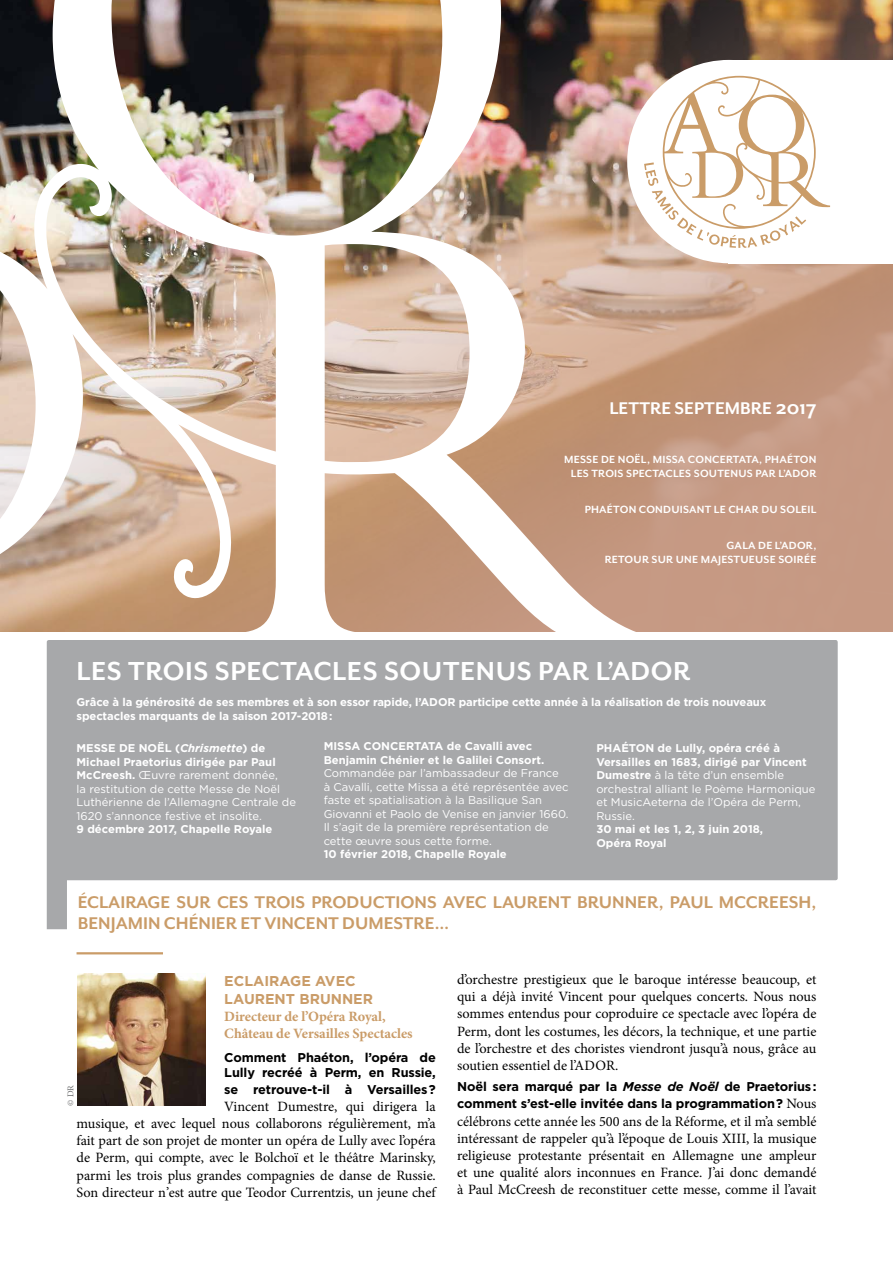
<style>
.page{position:relative;width:893px;height:1263px;background:#fff}
.page>*{position:absolute;margin:0;border:0;box-sizing:border-box;transform-origin:0 0}
.t1{font:700 30px "Mr Eaves San OT";letter-spacing:.02em;color:#fff}
.t2{font:700 19.5px/21px "Mr Eaves San OT";color:#ca9c68}
.t3{font:700 19.5px "Mr Eaves San OT";color:#fff}
.t4{font:14.25px/17.1px "Minion Pro";color:#000;text-align:justify}
.t5{font:700 14.25px/17.1px "Minion Pro";letter-spacing:-.005em;color:#ca9c68}
.t6{font:700 14.25px/18px "Gotham";color:#ca9c68}
.t7{font:700 12.75px/15.3px "Gotham";letter-spacing:-.01em;color:#000}
.t8{font:700 12px/14.4px "Mr Eaves San OT";letter-spacing:.02em;color:#fff;text-align:center}
.t9{font:11.25px/13.5px "Gotham";color:#fff}
.t10{font:700 11.25px/13.5px "Gotham";letter-spacing:-.01em;color:#fff}
.t11{font:9px "Minion Pro";color:#707172}
.s1{font-size:22.5px}
.s2{font-weight:700}
.s3{font-weight:700;font-style:italic}
.s4{font-style:italic}
.s5{font-family:"Minion Pro";font-weight:400;font-size:14.25px}
</style>
<div class="page">
<svg style="left:47px;top:640px;width:791px;height:289px;fill:#a7a8aa"></svg>
<img style="left:676px;top:0;width:217px;height:631px">
<img style="left:0;top:0;width:676px;height:632px">
<div style="left:729px;top:60px;width:164px;height:203px;background:#fff"></div>
<div style="left:627px;top:60px;width:203px;height:203px;background:#fff;border-radius:50%"></div>
<svg style="left:644px;top:76px;width:186px;height:172px"></svg>
<img style="left:77px;top:974px;width:128px;height:132px">
<hr style="left:77px;top:952px;width:86px;height:2px;background:#ca9c68">
<h2 class="t3" style="left:609px;top:398px;width:208px">LETTRE SEPTEMBRE <span class="s1">2017</span></h2>
<p class="t8" style="left:564px;top:452px;width:254px">MESSE DE NOËL, MISSA CONCERTATA, PHAÉTON<br>LES TROIS SPECTACLES SOUTENUS PAR L’ADOR</p>
<p class="t8" style="left:585px;top:502px;width:233px">PHAÉTON CONDUISANT LE CHAR DU SOLEIL</p>
<p class="t8" style="left:605px;top:538px;width:213px;text-align:right">GALA DE L’ADOR,<br>RETOUR SUR UNE MAJESTUEUSE SOIRÉE</p>
<h1 class="t1" style="left:77px;top:655px;width:616px">LES TROIS SPECTACLES SOUTENUS PAR L’ADOR</h1>
<p class="t10" style="left:77px;top:695px;width:691px">Grâce à la générosité de ses membres et à son essor rapide, l’ADOR participe cette année à la réalisation de trois nouveaux spectacles marquants de la saison 2017-2018:</p>
<p class="t9" style="left:77px;top:741px;width:221px"><span class="s2">MESSE DE NOËL (</span><span class="s3">Chrismette</span><span class="s2">) de Michael Praetorius dirigée par Paul McCreesh.</span> Œuvre rarement donnée,<br>la restitution de cette Messe de Noël Luthérienne de l’Allemagne Centrale de 1620 s’annonce festive et insolite.</p>
<p class="t10" style="left:77px;top:822px;width:197px">9 décembre 2017, Chapelle Royale</p>
<p class="t10" style="left:324px;top:739px;width:222px">MISSA CONCERTATA de Cavalli avec<br>Benjamin Chénier et le Galilei Consort.</p>
<p class="t9" style="left:324px;top:766px;width:246px">Commandée par l’ambassadeur de France<br>à Cavalli, cette Missa a été représentée avec faste et spatialisation à la Basilique San Giovanni et Paolo de Venise en janvier 1660.<br>Il s’agit de la première représentation de cette œuvre sous cette forme.</p>
<p class="t10" style="left:324px;top:847px;width:185px">10 février 2018, Chapelle Royale</p>
<p class="t9" style="left:596px;top:741px;width:221px"><span class="s2">PHAÉTON de Lully, opéra créé à<br>Versailles en 1683, dirigé par Vincent<br>Dumestre</span> à la tête d’un ensemble orchestral alliant le Poème Harmonique et MusicAeterna de l’Opéra de Perm,<br>Russie.</p>
<p class="t10" style="left:596px;top:822px;width:168px">30 mai et les 1, 2, 3 juin 2018,<br>Opéra Royal</p>
<h2 class="t2" style="left:78px;top:892px;width:740px">ÉCLAIRAGE SUR CES TROIS PRODUCTIONS AVEC LAURENT BRUNNER, PAUL MCCREESH,<br>BENJAMIN CHÉNIER ET VINCENT DUMESTRE…</h2>
<p class="t6" style="left:224px;top:971px;width:150px">ECLAIRAGE AVEC<br>LAURENT BRUNNER</p>
<p class="t5" style="left:224px;top:1007px;width:190px">Directeur de l’Opéra Royal,<br>Château de Versailles Spectacles</p>
<p class="t7" style="left:224px;top:1049px;width:213px">Comment Phaéton, l’opéra de<br>Lully recréé à Perm, en Russie,</p>
<p class="t7" style="left:224px;top:1081px;width:213px">se retrouve-t-il à Versailles?</p>
<p class="t4" style="left:77px;top:1098px;width:361px;text-indent:148px">Vincent Dumestre, qui dirigera la musique, et avec lequel nous collaborons régulièrement, m’a fait part de son projet de monter un opéra de Lully avec l’opéra de Perm, qui compte, avec le Bolchoï et le théâtre Marinsky, parmi les trois plus grandes compagnies de danse de Russie.<br>Son directeur n’est autre que Teodor Currentzis, un jeune chef</p>
<p class="t11" style="left:65px;top:1106px;width:22px;rotate:-90deg">© DR</p>
<p class="t4" style="left:457px;top:971px;width:361px">d’orchestre prestigieux que le baroque intéresse beaucoup, et qui a déjà invité Vincent pour quelques concerts. Nous nous sommes entendus pour coproduire ce spectacle avec l’opéra de Perm, dont les costumes, les décors, la technique, et une partie de l’orchestre et des choristes viendront jusqu’à nous, grâce au soutien essentiel de l’ADOR.</p>
<p class="t7" style="left:457px;top:1078px;width:361px;line-height:17.1px">Noël sera marqué par la <span class="s4">Messe de Noël</span> de Praetorius: comment s’est-elle invitée dans la programmation? <span class="s5">Nous</span></p>
<p class="t4" style="left:457px;top:1112px;width:361px">célébrons cette année les 500 ans de la Réforme, et il m’a semblé intéressant de rappeler qu’à l’époque de Louis XIII, la musique religieuse protestante présentait en Allemagne une ampleur et une qualité alors inconnues en France. J’ai donc demandé à Paul McCreesh de reconstituer cette messe, comme il l’avait</p>
</div>
